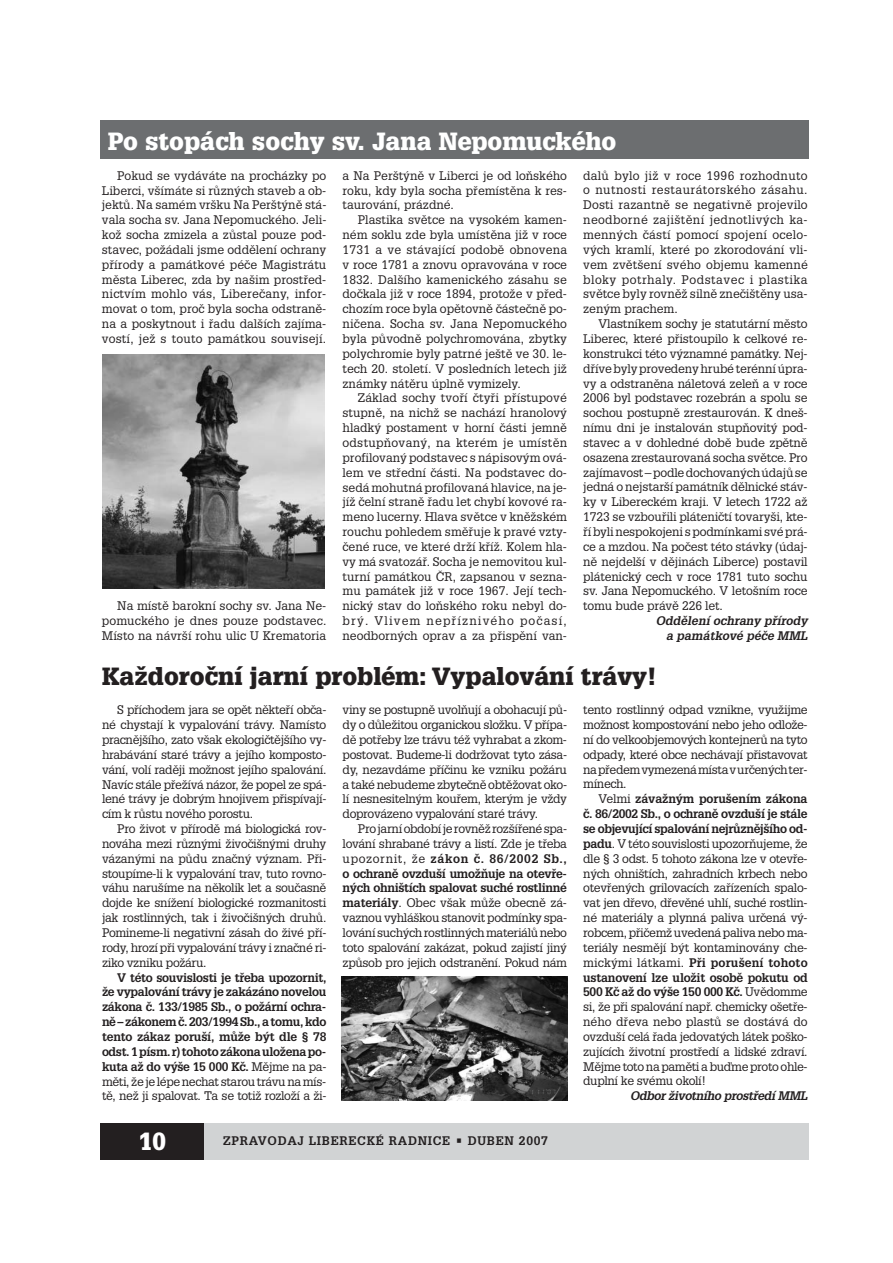
<style>
.page{position:relative;width:893px;height:1263px;background:#fff}
.page>*{position:absolute;margin:0;border:0;box-sizing:border-box;transform-origin:0 0}
.t1{font:900 24.3px "Glypha CE";color:#231f20}
.t2{font:900 24.3px "Glypha CE";color:#fff}
.t3{font:12.15px/14.9px "Glypha CE";letter-spacing:-.01em;color:#231f20;text-align:justify}
.t4{font:700 12.15px/14.9px "Glypha CE";letter-spacing:-.015em;color:#231f20;text-align:justify}
.t5{font:italic 700 12.15px/14.9px "Glypha CE";color:#231f20;text-align:right}
.t6{font:700 12.15px "Glypha CE";letter-spacing:.055em;color:#231f20}
.t7{font:italic 700 12.15px "Glypha CE";letter-spacing:-.03em;color:#231f20}
.s1{font-weight:400}
.s2{font-weight:700}
</style>
<div class="page">
<div style="left:101px;top:1123px;width:708px;height:37px;background:#d1d3d4"></div>
<div style="left:101px;top:1123px;width:103px;height:37px;background:#231f20"></div>
<img style="left:102px;top:355px;width:223px;height:233px">
<div style="left:101px;top:120px;width:708px;height:39px;background:#6c6e70"></div>
<img style="left:342px;top:976px;width:225px;height:125px">
<h1 class="t2" style="left:108px;top:131px;width:510px">Po stopách sochy sv. Jana Nepomuckého</h1>
<p class="t3" style="left:583px;top:170px;width:226px">dalÛ bylo jiÏ v roce 1996 rozhodnuto o nutnosti restaurátorského zásahu.<br>Dosti razantnû se negativnû projevilo neodborné zaji‰tûní jednotliv˘ch ka&shy;menn˘ch ãástí pomocí spojení ocelo&shy;v˘ch kramlí, které po zkorodování vli&shy;vem zvût‰ení svého objemu kamenné bloky potrhaly. Podstavec i plastika svûtce byly rovnûÏ silnû zneãi‰tûny usa&shy;zen˘m prachem.</p>
<p class="t3" style="left:583px;top:318px;width:226px;text-indent:15px">Vlastníkem sochy je statutární mûsto Liberec, které pfiistoupilo k celkové re&shy;konstrukci této v˘znamné památky. Nej&shy;dfiíve byly provedeny hrubé terénní úpra&shy;vy a odstranûna náletová zeleÀ a v roce 2006 byl podstavec rozebrán a spolu se sochou postupnû zrestaurován. K dne‰- nímu dni je instalován stupÀovit˘ pod&shy;stavec a v dohledné dobû bude zpûtnû osazena zrestaurovaná socha svûtce. Pro zajímavost – podle dochovan˘ch údajÛ se jedná o nejstar‰í památník dûlnické stáv&shy;ky v Libereckém kraji. V letech 1722 aÏ 1723 se vzboufiili pláteniãtí tovary‰i, kte&shy;fií byli nespokojeni spodmínkami své prá&shy;ce a mzdou. Na poãest této stávky (údaj&shy;nû nejdel‰í v dûjinách Liberce) postavil plátenick˘ cech v roce 1781 tuto sochu sv. Jana Nepomuckého. V leto‰ním roce tomu bude právû 226 let.</p>
<p class="t5" style="left:655px;top:615px;width:153px">Oddûlení ochrany pfiírody a památkové péãe MML</p>
<h1 class="t1" style="left:102px;top:665px;width:556px">KaÏdoroãní jarní problém: Vypalování trávy!</h1>
<p class="t3" style="left:342px;top:170px;width:226px">a Na Per‰t˘nû v Liberci je od loÀského roku, kdy byla socha pfiemístûna k res&shy;taurování, prázdné.</p>
<p class="t3" style="left:342px;top:214px;width:226px;text-indent:15px">Plastika svûtce na vysokém kamen&shy;ném soklu zde byla umístûna jiÏ v roce 1731 a ve stávající podobû obnovena v roce 1781 a znovu opravována v roce 1832. Dal‰ího kamenického zásahu se doãkala jiÏ v roce 1894, protoÏe v pfied&shy;chozím roce byla opûtovnû ãásteãnû po&shy;niãena. Socha sv. Jana Nepomuckého byla pÛvodnû polychromována, zbytky polychromie byly patrné je‰tû ve 30. le&shy;tech 20. století. V posledních letech jiÏ známky nátûru úplnû vymizely.</p>
<p class="t3" style="left:342px;top:393px;width:226px;text-indent:15px">Základ sochy tvofií ãtyfii pfiístupové stupnû, na nichÏ se nachází hranolov˘ hladk˘ postament v horní ãásti jemnû odstupÀovan˘, na kterém je umístûn profilovan˘ podstavec s nápisov˘m ová&shy;lem ve stfiední ãásti. Na podstavec do&shy;sedá mohutná profilovaná hlavice, na je&shy;jíÏ ãelní stranû fiadu let chybí kovové ra&shy;meno lucerny. Hlava svûtce v knûÏském rouchu pohledem smûfiuje k pravé vzty&shy;ãené ruce, ve které drÏí kfiíÏ. Kolem hla&shy;vy má svatozáfi. Socha je nemovitou kul&shy;turní památkou âR, zapsanou v sezna&shy;mu památek jiÏ v roce 1967. Její tech&shy;nick˘ stav do loÀského roku nebyl do&shy;br˘. Vlivem nepfiíznivého poãasí, neodborn˘ch oprav a za pfiispûní van-</p>
<p class="t3" style="left:102px;top:170px;width:226px;text-indent:15px">Pokud se vydáváte na procházky po Liberci, v‰ímáte si rÛzn˘ch staveb a ob&shy;jektÛ. Na samém vr‰ku Na Per‰t˘nû stá&shy;vala socha sv. Jana Nepomuckého. Jeli&shy;koÏ socha zmizela a zÛstal pouze pod&shy;stavec, poÏádali jsme oddûlení ochrany pfiírody a památkové péãe Magistrátu mûsta Liberec, zda by na‰im prostfied&shy;nictvím mohlo vás, Libereãany, infor&shy;movat o tom, proã byla socha odstranû&shy;na a poskytnout i fiadu dal‰ích zajíma&shy;vostí, jeÏ s touto památkou souvisejí.</p>
<p class="t3" style="left:102px;top:600px;width:226px;text-indent:15px">Na místû barokní sochy sv. Jana Ne&shy;pomuckého je dnes pouze podstavec.<br>Místo na návr‰í rohu ulic U Krematoria</p>
<p class="t3" style="left:102px;top:704px;width:226px;text-indent:15px">S pfiíchodem jara se opût nûktefií obãa&shy;né chystají k vypalování trávy. Namísto pracnûj‰ího, zato v‰ak ekologiãtûj‰ího vy&shy;hrabávání staré trávy a jejího komposto&shy;vání, volí radûji moÏnost jejího spalování.<br>Navíc stále pfieÏívá názor, Ïe popel ze spá&shy;lené trávy je dobr˘m hnojivem pfiispívají&shy;cím k rÛstu nového porostu.</p>
<p class="t3" style="left:102px;top:823px;width:226px;text-indent:15px">Pro Ïivot v pfiírodû má biologická rov&shy;nováha mezi rÛzn˘mi Ïivoãi‰n˘mi druhy vázan˘mi na pÛdu znaãn˘ v˘znam. Pfii&shy;stoupíme-li k vypalování trav, tuto rovno&shy;váhu naru‰íme na nûkolik let a souãasnû dojde ke sníÏení biologické rozmanitosti jak rostlinn˘ch, tak i Ïivoãi‰n˘ch druhÛ.<br>Pomineme-li negativní zásah do Ïivé pfií&shy;rody, hrozí pfii vypalování trávy i znaãné ri&shy;ziko vzniku poÏáru.</p>
<p class="t4" style="left:102px;top:972px;width:226px;text-indent:15px">V této souvislosti je tfieba upozornit, Ïe vypalování trávy je zakázáno novelou zákona ã. 133/1985 Sb., o poÏární ochra&shy;nû – zákonem ã. 203/1994 Sb., atomu, kdo tento zákaz poru‰í, mÛÏe b˘t dle § 78 odst. 1 písm. r) tohoto zákona uloÏena po&shy;kuta aÏ do v˘‰e 15 000 Kã. <span class="s1">Mûjme na pa&shy;mûti, Ïe je lépe nechat starou trávu na mís&shy;tû, neÏ ji spalovat. Ta se totiÏ rozloÏí a Ïi-</span></p>
<p class="t3" style="left:342px;top:704px;width:226px">viny se postupnû uvolÀují a obohacují pÛ&shy;dy o dÛleÏitou organickou sloÏku. V pfiípa&shy;dû potfieby lze trávu téÏ vyhrabat a zkom&shy;postovat. Budeme-li dodrÏovat tyto zása&shy;dy, nezavdáme pfiíãinu ke vzniku poÏáru a také nebudeme zbyteãnû obtûÏovat oko&shy;lí nesnesiteln˘m koufiem, kter˘m je vÏdy doprovázeno vypalování staré trávy.</p>
<p class="t3" style="left:342px;top:823px;width:226px;text-indent:15px">Pro jarní období je rovnûÏ roz‰ífiené spa&shy;lování shrabané trávy a listí. Zde je tfieba upozornit, Ïe <span class="s2">zákon ã. 86/2002 Sb., o ochranû ovzdu‰í umoÏÀuje na otevfie&shy;n˘ch ohni‰tích spalovat suché rostlinné materiály</span>. Obec v‰ak mÛÏe obecnû zá&shy;vaznou vyhlá‰kou stanovit podmínky spa&shy;lování such˘ch rostlinn˘ch materiálÛ nebo toto spalování zakázat, pokud zajistí jin˘ zpÛsob pro jejich odstranûní. Pokud nám</p>
<h1 class="t2" style="left:139px;top:1131px;width:29px">10</h1>
<p class="t6" style="left:223px;top:1137px;width:326px">ZPRAVODAJ LIBERECKÉ RADNICE • DUBEN 2007</p>
<p class="t3" style="left:583px;top:704px;width:226px">tento rostlinn˘ odpad vznikne, vyuÏijme moÏnost kompostování nebo jeho odloÏe&shy;ní do velkoobjemov˘ch kontejnerÛ na tyto odpady, které obce nechávají pfiistavovat na pfiedem vymezená místa vurãen˘ch ter&shy;mínech.</p>
<p class="t3" style="left:583px;top:793px;width:226px;text-indent:15px">Velmi <span class="s2">závaÏn˘m poru‰ením zákona ã. 86/2002 Sb., o ochranû ovzdu‰í je stále se objevující spalování nejrÛznûj‰ího od&shy;padu</span>. V této souvislosti upozorÀujeme, Ïe dle § 3 odst. 5 tohoto zákona lze v otevfie&shy;n˘ch ohni‰tích, zahradních krbech nebo otevfien˘ch grilovacích zafiízeních spalo&shy;vat jen dfievo, dfievûné uhlí, suché rostlin&shy;né materiály a plynná paliva urãená v˘- robcem, pfiiãemÏ uvedená paliva nebo ma&shy;teriály nesmûjí b˘t kontaminovány che&shy;mick˘mi látkami. <span class="s2">Pfii poru‰ení tohoto ustanovení lze uloÏit osobû pokutu od 500 Kã aÏ do v˘‰e 150 000 Kã.</span> Uvûdomme si, Ïe pfii spalování napfi. chemicky o‰etfie&shy;ného dfieva nebo plastÛ se dostává do ovzdu‰í celá fiada jedovat˘ch látek po‰ko&shy;zujících Ïivotní prostfiedí a lidské zdraví.<br>Mûjme toto na pamûti a buìme proto ohle&shy;duplní ke svému okolí!</p>
<p class="t7" style="left:630px;top:1092px;width:179px">Odbor Ïivotního prostfiedí MML</p>
</div>
